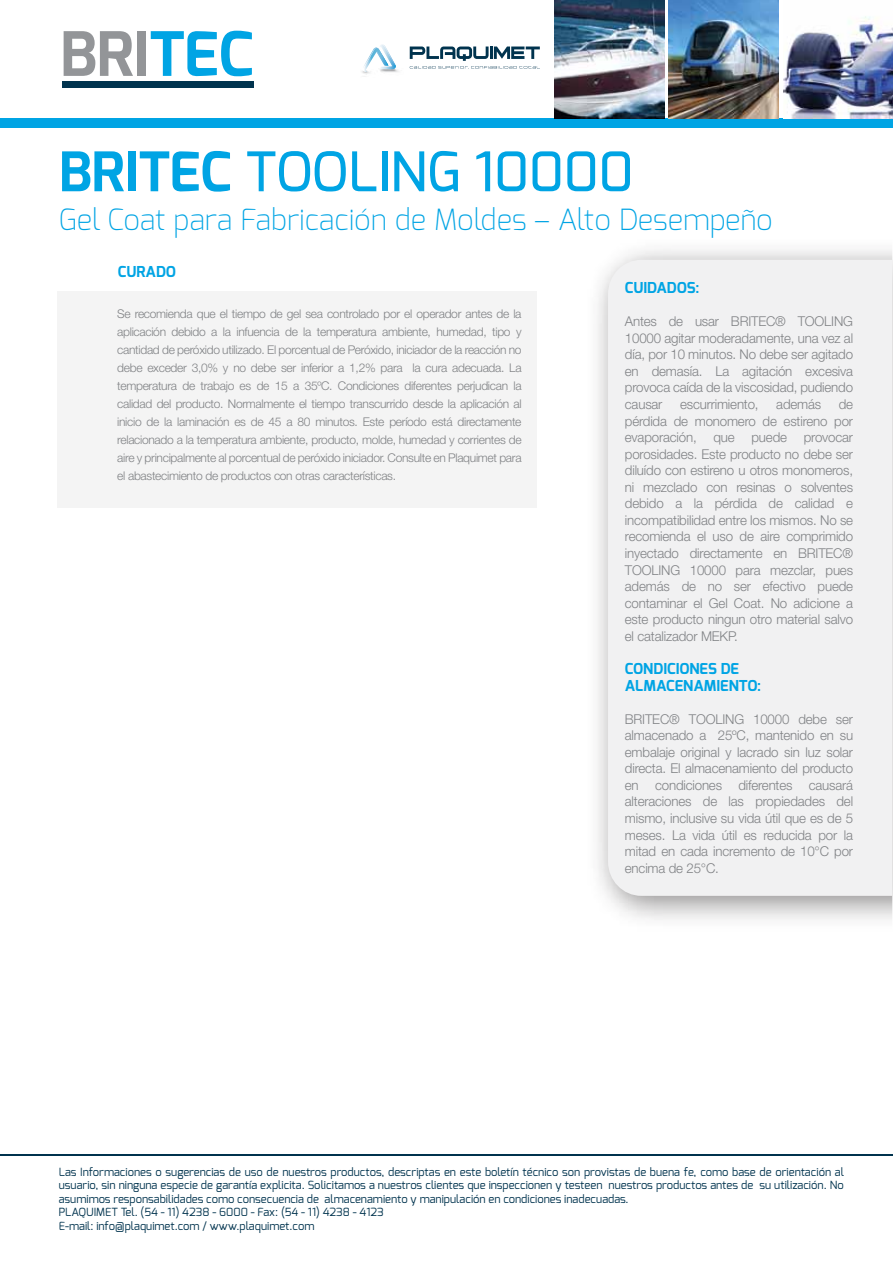
<style>
.page{position:relative;width:893px;height:1263px;background:#fff}
.page>*{position:absolute;margin:0;border:0;box-sizing:border-box;transform-origin:0 0}
.t1{font:500 54.45px "Exo";color:#00a4e4}
.t2{font:200 29.1px "Exo";color:#00a4e4}
.t3{font:700 15px/16.5px "Exo";color:#00a4e4}
.t4{font:300 13.5px/16.5px "Helvetica Neue LT Std";letter-spacing:-.01em;color:#808285;text-align:justify}
.t5{font:300 12px/18px "Helvetica Neue LT Std";letter-spacing:-.025em;color:#808285;text-align:justify}
.t6{font:11.25px/13.5px "Exo";color:#00334e}
.s1{font-weight:700}
</style>
<div class="page">
<img style="left:362px;top:46px;width:65px;height:29px">
<svg style="left:362px;top:44px;width:34px;height:28px"></svg>
<svg style="left:410px;top:47px;width:130px;height:22px"></svg>
<div style="left:62px;top:82px;width:191px;height:6px;background:#00334e"></div>
<svg style="left:64px;top:31px;width:69px;height:45px"></svg>
<div style="left:138px;top:31px;width:8px;height:45px;background:#939598"></div>
<svg style="left:151px;top:31px;width:101px;height:45px"></svg>
<div style="left:0;top:118px;width:893px;height:10px;background:#00a4e4"></div>
<img style="left:669px;top:0;width:109px;height:118px">
<img style="left:783px;top:16px;width:110px;height:102px">
<img style="left:555px;top:0;width:109px;height:118px">
<hr style="left:0;top:1155px;width:893px;height:1px;background:#00334e">
<div style="left:608px;top:260px;width:284px;height:636px;background:#f1f1f2"></div>
<div style="left:57px;top:291px;width:480px;height:216px;background:#f4f4f4"></div>
<h1 class="t1" style="left:59px;top:137px;width:576px"><span class="s1">BRITEC</span> TOOLING 10000</h1>
<h2 class="t2" style="left:59px;top:201px;width:716px">Gel Coat para Fabricación de Moldes – Alto Desempeño</h2>
<p class="t3" style="left:118px;top:263px;width:60px">CURADO</p>
<p class="t5" style="left:117px;top:304px;width:406px">Se recomienda que el tiempo de gel sea controlado por el operador antes de la aplicación debido a la infuencia de la temperatura ambiente, humedad, tipo y cantidad de peróxido utilizado. El porcentual de Peróxido, iniciador de la reacción no debe exceder 3,0% y no debe ser inferior a 1,2% para la cura adecuada. La temperatura de trabajo es de 15 a 35ºC. Condiciones diferentes perjudican la calidad del producto. Normalmente el tiempo transcurrido desde la aplicación al inicio de la laminación es de 45 a 80 minutos. Este período está directamente relacionado a la temperatura ambiente, producto, molde, humedad y corrientes de aire y principalmente al porcentual de peróxido iniciador. Consulte en Plaquimet para el abastecimiento de productos con otras características.</p>
<p class="t3" style="left:625px;top:279px;width:76px">CUIDADOS:</p>
<p class="t4" style="left:625px;top:313px;width:230px">Antes de usar BRITEC® TOOLING 10000 agitar moderadamente, una vez al día, por 10 minutos. No debe ser agitado en demasía. La agitación excesiva provoca caída de la viscosidad, pudiendo causar</p>
<p class="t4" style="left:680px;top:396px;width:80px">escurrimiento,</p>
<p class="t4" style="left:776px;top:396px;width:46px">además</p>
<p class="t4" style="left:625px;top:396px;width:230px;text-indent:214px">de pérdida de monomero de estireno por evaporación, que puede provocar porosidades. Este producto no debe ser diluído con estireno u otros monomeros, ni mezclado con resinas o solventes debido a la pérdida de calidad e incompatibilidad entre los mismos. No se recomienda el uso de aire comprimido inyectado directamente en BRITEC® TOOLING 10000 para mezclar, pues además de no ser efectivo puede contaminar el Gel Coat. No adicione a este producto ningun otro material salvo el catalizador MEKP.</p>
<p class="t3" style="left:625px;top:660px;width:138px">CONDICIONES DE<br>ALMACENAMIENTO:</p>
<p class="t4" style="left:625px;top:710px;width:230px">BRITEC® TOOLING 10000 debe ser almacenado a 25ºC, mantenido en su embalaje original y lacrado sin luz solar directa. El almacenamiento del producto en condiciones diferentes causará alteraciones de las propiedades del mismo, inclusive su vida útil que es de 5 meses. La vida útil es reducida por la mitad en cada incremento de 10°C por encima de 25°C.</p>
<p class="t6" style="left:59px;top:1165px;width:787px">Las Informaciones o sugerencias de uso de nuestros productos, descriptas en este boletín técnico son provistas de buena fe, como base de orientación al usuario, sin ninguna especie de garantía explicita. Solicitamos a nuestros clientes que inspeccionen y testeen nuestros productos antes de su utilización. No asumimos responsabilidades como consecuencia de almacenamiento y manipulación en condiciones inadecuadas.<br>PLAQUIMET Tel. (54 - 11) 4238 - 6000 - Fax: (54 - 11) 4238 - 4123<br>E-mail: info@plaquimet.com / www.plaquimet.com</p>
</div>
